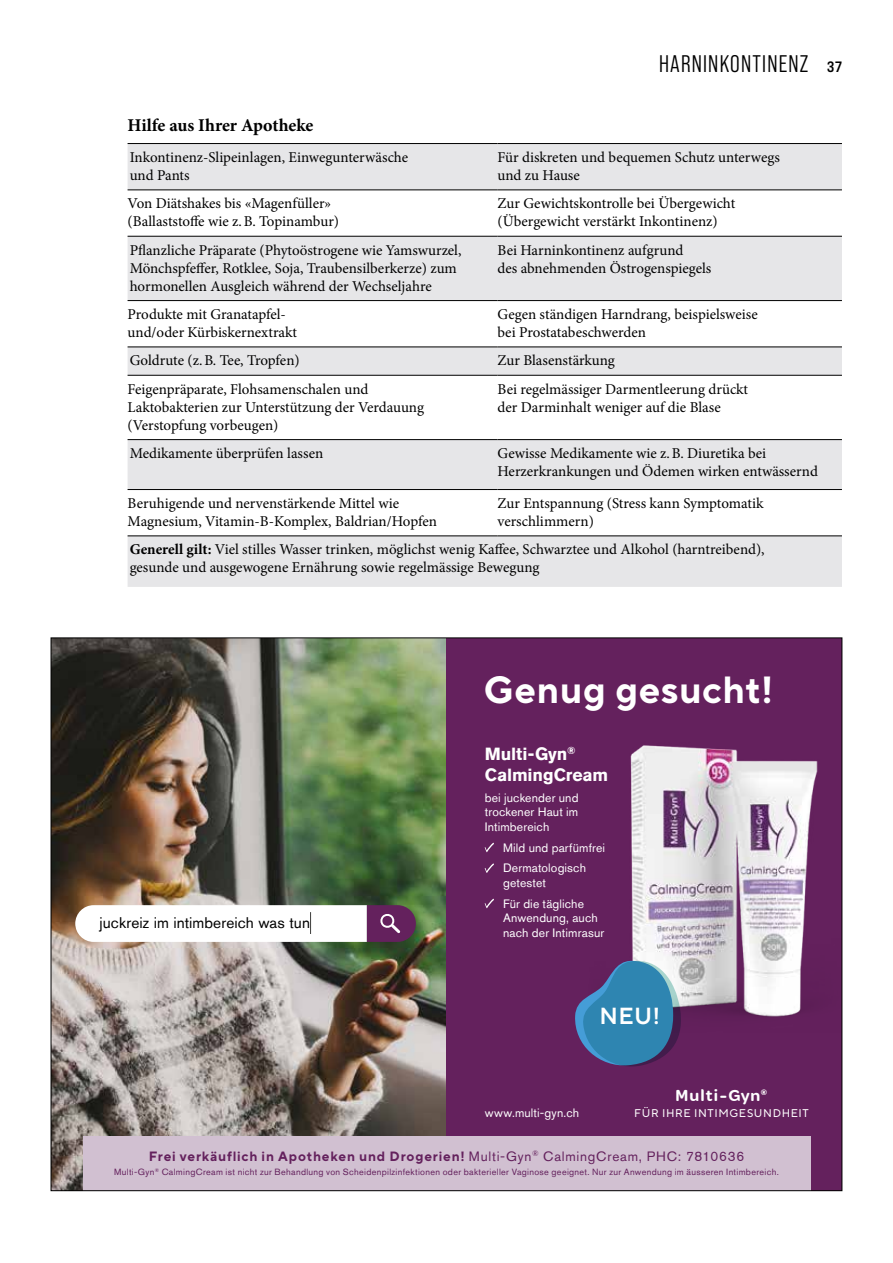
<style>
.page{position:relative;width:893px;height:1263px;background:#fff}
.page>*{position:absolute;margin:0;border:0;box-sizing:border-box;transform-origin:0 0}
.t1{font:700 37.8px "TT Norms Pro";letter-spacing:.02em;color:#fff}
.t2{font:24px "Bebas Neue Pro Middle";letter-spacing:.05em;color:#000}
.t3{font:600 23.25px "TT Norms Pro";color:#fff}
.t4{font:700 18px "Minion Pro";color:#000}
.t5{font:700 17.55px/21px "Akzidenz Grotesk Pro";letter-spacing:-.005em;color:#fff}
.t6{font:600 16.95px "Omnes";letter-spacing:.06em;color:#fff}
.t7{font:15.45px "Akzidenz Grotesk Pro";letter-spacing:.005em;color:#000}
.t8{font:15px/18px "Minion Pro";color:#000}
.t9{font:700 13.5px "TT Norms Pro";letter-spacing:.06em;color:#64215d}
.t10{font:12.15px/14.5px "Akzidenz Grotesk Pro";letter-spacing:.01em;color:#fff}
.t11{font:11.25px "TT Norms Pro";letter-spacing:.055em;color:#fff}
.t12{font:9px "Akzidenz Grotesk Pro";letter-spacing:.035em;color:#64215d}
.s1{font-family:"Bebas Neue Pro Exp Bd";font-size:15px}
.s2{font-weight:700}
.s3{font-family:"Akzidenz Grotesk Pro";font-weight:400}
</style>
<div class="page">
<svg style="left:128px;top:144px;width:714px;height:443px;fill:#e6e6e8"></svg>
<hr style="left:128px;top:143px;width:369px;height:1px;background:#000">
<hr style="left:497px;top:143px;width:345px;height:1px;background:#000">
<hr style="left:128px;top:536px;width:369px;height:1px;background:#000">
<hr style="left:497px;top:536px;width:345px;height:1px;background:#000">
<hr style="left:128px;top:190px;width:369px;height:1px;background:#000">
<hr style="left:497px;top:190px;width:345px;height:1px;background:#000">
<hr style="left:128px;top:489px;width:369px;height:1px;background:#000">
<hr style="left:497px;top:489px;width:345px;height:1px;background:#000">
<hr style="left:128px;top:236px;width:369px;height:1px;background:#000">
<hr style="left:497px;top:236px;width:345px;height:1px;background:#000">
<hr style="left:128px;top:300px;width:369px;height:1px;background:#000">
<hr style="left:497px;top:300px;width:345px;height:1px;background:#000">
<hr style="left:128px;top:375px;width:369px;height:1px;background:#000">
<hr style="left:497px;top:375px;width:345px;height:1px;background:#000">
<hr style="left:128px;top:439px;width:369px;height:1px;background:#000">
<hr style="left:497px;top:439px;width:345px;height:1px;background:#000">
<hr style="left:128px;top:347px;width:369px;height:1px;background:#000">
<hr style="left:497px;top:347px;width:345px;height:1px;background:#000">
<img style="left:53px;top:640px;width:393px;height:549px">
<div style="left:446px;top:639px;width:396px;height:552px;background:#64215d"></div>
<div style="left:83px;top:1136px;width:727px;height:55px;background:#d1c0d1"></div>
<img style="left:630px;top:745px;width:188px;height:272px">
<svg style="left:485px;top:842px;width:9px;height:10px"></svg>
<svg style="left:485px;top:863px;width:9px;height:10px"></svg>
<svg style="left:485px;top:898px;width:9px;height:10px"></svg>
<svg style="left:575px;top:957px;width:109px;height:110px"></svg>
<svg style="left:75px;top:905px;width:341px;height:37px"></svg>
<h2 class="t2" style="left:659px;top:51px;width:184px">HARNINKONTINENZ <span class="s1">37</span></h2>
<p class="t4" style="left:128px;top:112px;width:187px">Hilfe aus Ihrer Apotheke</p>
<p class="t8" style="left:130px;top:148px;width:280px">Inkontinenz-Slipeinlagen, Einwegunterwäsche und Pants</p>
<p class="t8" style="left:497px;top:148px;width:284px">Für diskreten und bequemen Schutz unterwegs und zu Hause</p>
<p class="t8" style="left:128px;top:195px;width:213px">Von Diätshakes bis «Magenfüller» (Ballaststoffe wie z.B. Topinambur)</p>
<p class="t8" style="left:498px;top:195px;width:239px">Zur Gewichtskontrolle bei Übergewicht (Übergewicht verstärkt Inkontinenz)</p>
<p class="t8" style="left:130px;top:241px;width:333px">Pflanzliche Präparate (Phytoöstrogene wie Yamswurzel,<br>Mönchspfeffer, Rotklee, Soja, Traubensilberkerze) zum hormonellen Ausgleich während der Wechseljahre</p>
<p class="t8" style="left:498px;top:241px;width:215px">Bei Harninkontinenz aufgrund<br>des abnehmenden Östrogenspiegels</p>
<p class="t8" style="left:128px;top:305px;width:171px">Produkte mit Granatapfel&shy;und/oder Kürbiskernextrakt</p>
<p class="t8" style="left:498px;top:305px;width:262px">Gegen ständigen Harndrang, beispielsweise bei Prostatabeschwerden</p>
<p class="t8" style="left:130px;top:352px;width:172px">Goldrute (z.B. Tee, Tropfen)</p>
<p class="t8" style="left:498px;top:352px;width:119px">Zur Blasenstärkung</p>
<p class="t8" style="left:128px;top:380px;width:298px">Feigenpräparate, Flohsamenschalen und<br>Laktobakterien zur Unterstützung der Verdauung (Verstopfung vorbeugen)</p>
<p class="t8" style="left:498px;top:380px;width:252px">Bei regelmässiger Darmentleerung drückt der Darminhalt weniger auf die Blase</p>
<p class="t8" style="left:130px;top:444px;width:195px">Medikamente überprüfen lassen</p>
<p class="t8" style="left:498px;top:444px;width:322px">Gewisse Medikamente wie z.B. Diuretika bei<br>Herzerkrankungen und Ödemen wirken entwässernd</p>
<p class="t8" style="left:128px;top:494px;width:311px">Beruhigende und nervenstärkende Mittel wie<br>Magnesium, Vitamin-B-Komplex, Baldrian/Hopfen</p>
<p class="t8" style="left:498px;top:494px;width:267px">Zur Entspannung (Stress kann Symptomatik verschlimmern)</p>
<p class="t8" style="left:130px;top:541px;width:636px"><span class="s2">Generell gilt:</span> Viel stilles Wasser trinken, möglichst wenig Kaffee, Schwarztee und Alkohol (harntreibend), gesunde und ausgewogene Ernährung sowie regelmässige Bewegung</p>
<p class="t7" style="left:100px;top:913px;width:212px">juckreiz im intimbereich was tun</p>
<h1 class="t1" style="left:484px;top:662px;width:291px">Genug gesucht!</h1>
<p class="t5" style="left:485px;top:743px;width:125px">Multi-Gyn<sup>®<br></sup>CalmingCream</p>
<p class="t10" style="left:485px;top:790px;width:95px;text-align:justify">bei juckender und trockener Haut im Intimbereich</p>
<p class="t10" style="left:503px;top:837px;width:103px;line-height:20.7px">Mild und parfümfrei<br>Dermatologisch</p>
<p class="t10" style="left:503px;top:872px;width:82px;line-height:20.7px">getestet<br>Für die tägliche</p>
<p class="t10" style="left:503px;top:911px;width:103px">Anwendung, auch nach der Intimrasur</p>
<h3 class="t3" style="left:599px;top:999px;width:62px">NEU!</h3>
<p class="t6" style="left:675px;top:1086px;width:94px">Multi-Gyn<sup>®</sup></p>
<p class="t11" style="left:634px;top:1105px;width:176px">FÜR IHRE INTIMGESUNDHEIT</p>
<p class="t9" style="left:149px;top:1146px;width:597px">Frei verkäuflich in Apotheken und Drogerien! <span class="s3">Multi-Gyn</span><sup>®</sup> <span class="s3">CalmingCream, PHC: 7810636</span></p>
<p class="t12" style="left:114px;top:1166px;width:666px">Multi-Gyn<sup>®</sup> CalmingCream ist nicht zur Behandlung von Scheidenpilzinfektionen oder bakterieller Vaginose geeignet. Nur zur Anwendung im äusseren Intimbereich.</p>
<p class="t10" style="left:485px;top:1105px;width:96px">www.multi-gyn.ch</p>
</div>
